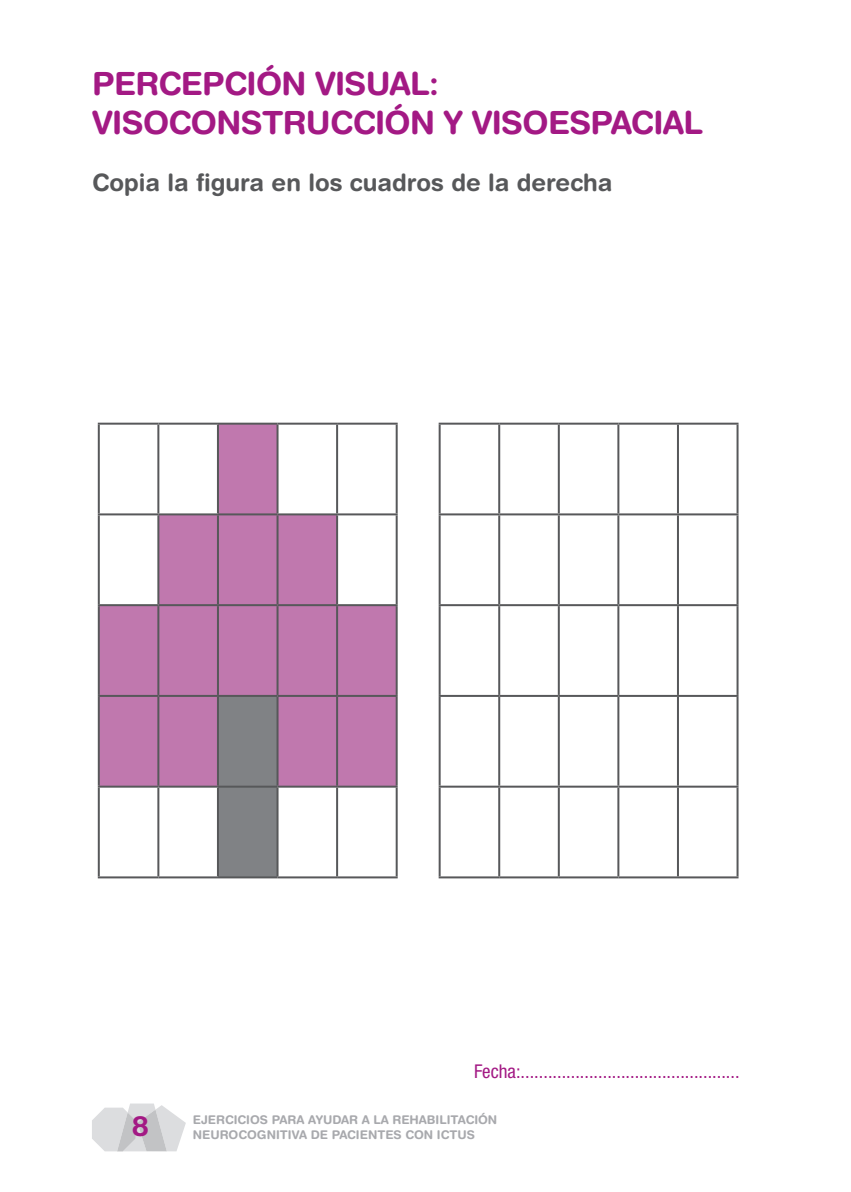
<style>
.page{position:relative;width:851px;height:1192px;background:#fff}
.page>*{position:absolute;margin:0;border:0;box-sizing:border-box;transform-origin:0 0}
.t1{font:700 32px/38.4px "Helvetica Rounded";letter-spacing:-.02em;color:#a31984}
.t2{font:700 28px "Helvetica Rounded";color:#a31984}
.t3{font:700 24px "Helvetica Rounded";color:#57585a}
.t4{font:condensed 19px "Helvetica Neue";color:#a31984}
.t5{font:700 12px/14.4px "Helvetica Rounded";color:#a8a9ad}
</style>
<div class="page">
<svg style="left:92px;top:1103px;width:94px;height:48px"></svg>
<svg style="left:100px;top:424px;width:295px;height:361px;fill:#c078ae"></svg>
<div style="left:219px;top:697px;width:57px;height:179px;background:#808285"></div>
<hr style="left:98px;top:422px;width:60px;height:2px;background:#57585a">
<hr style="left:98px;top:424px;width:2px;height:89px;background:#57585a">
<hr style="left:158px;top:422px;width:60px;height:2px;background:#57585a">
<hr style="left:157px;top:424px;width:2px;height:89px;background:#57585a">
<hr style="left:218px;top:422px;width:59px;height:2px;background:#57585a">
<hr style="left:217px;top:424px;width:2px;height:89px;background:#57585a">
<hr style="left:277px;top:422px;width:60px;height:2px;background:#57585a">
<hr style="left:276px;top:424px;width:2px;height:89px;background:#57585a">
<hr style="left:337px;top:422px;width:60px;height:2px;background:#57585a">
<hr style="left:336px;top:424px;width:2px;height:89px;background:#57585a">
<hr style="left:395px;top:424px;width:2px;height:89px;background:#57585a">
<hr style="left:98px;top:513px;width:60px;height:2px;background:#57585a">
<hr style="left:98px;top:515px;width:2px;height:89px;background:#57585a">
<hr style="left:158px;top:513px;width:60px;height:2px;background:#57585a">
<hr style="left:157px;top:515px;width:2px;height:89px;background:#57585a">
<hr style="left:218px;top:513px;width:59px;height:2px;background:#57585a">
<hr style="left:217px;top:515px;width:2px;height:89px;background:#57585a">
<hr style="left:277px;top:513px;width:60px;height:2px;background:#57585a">
<hr style="left:276px;top:515px;width:2px;height:89px;background:#57585a">
<hr style="left:337px;top:513px;width:60px;height:2px;background:#57585a">
<hr style="left:336px;top:515px;width:2px;height:89px;background:#57585a">
<hr style="left:395px;top:515px;width:2px;height:89px;background:#57585a">
<hr style="left:98px;top:604px;width:60px;height:2px;background:#57585a">
<hr style="left:98px;top:606px;width:2px;height:89px;background:#57585a">
<hr style="left:158px;top:604px;width:60px;height:2px;background:#57585a">
<hr style="left:157px;top:606px;width:2px;height:89px;background:#57585a">
<hr style="left:218px;top:604px;width:59px;height:2px;background:#57585a">
<hr style="left:217px;top:606px;width:2px;height:89px;background:#57585a">
<hr style="left:277px;top:604px;width:60px;height:2px;background:#57585a">
<hr style="left:276px;top:606px;width:2px;height:89px;background:#57585a">
<hr style="left:337px;top:604px;width:60px;height:2px;background:#57585a">
<hr style="left:336px;top:606px;width:2px;height:89px;background:#57585a">
<hr style="left:395px;top:606px;width:2px;height:89px;background:#57585a">
<hr style="left:98px;top:695px;width:60px;height:2px;background:#57585a">
<hr style="left:98px;top:697px;width:2px;height:88px;background:#57585a">
<hr style="left:158px;top:695px;width:60px;height:2px;background:#57585a">
<hr style="left:157px;top:697px;width:2px;height:88px;background:#57585a">
<hr style="left:218px;top:695px;width:59px;height:2px;background:#57585a">
<hr style="left:217px;top:697px;width:2px;height:88px;background:#57585a">
<hr style="left:277px;top:695px;width:60px;height:2px;background:#57585a">
<hr style="left:276px;top:697px;width:2px;height:88px;background:#57585a">
<hr style="left:337px;top:695px;width:60px;height:2px;background:#57585a">
<hr style="left:336px;top:697px;width:2px;height:88px;background:#57585a">
<hr style="left:395px;top:697px;width:2px;height:88px;background:#57585a">
<hr style="left:98px;top:785px;width:60px;height:2px;background:#57585a">
<hr style="left:98px;top:787px;width:2px;height:89px;background:#57585a">
<hr style="left:158px;top:785px;width:60px;height:2px;background:#57585a">
<hr style="left:157px;top:787px;width:2px;height:89px;background:#57585a">
<hr style="left:218px;top:785px;width:59px;height:2px;background:#57585a">
<hr style="left:217px;top:787px;width:2px;height:89px;background:#57585a">
<hr style="left:277px;top:785px;width:60px;height:2px;background:#57585a">
<hr style="left:276px;top:787px;width:2px;height:89px;background:#57585a">
<hr style="left:337px;top:785px;width:60px;height:2px;background:#57585a">
<hr style="left:336px;top:787px;width:2px;height:89px;background:#57585a">
<hr style="left:395px;top:787px;width:2px;height:89px;background:#57585a">
<hr style="left:98px;top:876px;width:60px;height:2px;background:#57585a">
<hr style="left:158px;top:876px;width:60px;height:2px;background:#57585a">
<hr style="left:218px;top:876px;width:59px;height:2px;background:#57585a">
<hr style="left:277px;top:876px;width:60px;height:2px;background:#57585a">
<hr style="left:337px;top:876px;width:60px;height:2px;background:#57585a">
<hr style="left:438px;top:422px;width:61px;height:2px;background:#57585a">
<hr style="left:438px;top:424px;width:2px;height:89px;background:#57585a">
<hr style="left:499px;top:422px;width:59px;height:2px;background:#57585a">
<hr style="left:498px;top:424px;width:2px;height:89px;background:#57585a">
<hr style="left:558px;top:422px;width:60px;height:2px;background:#57585a">
<hr style="left:557px;top:424px;width:2px;height:89px;background:#57585a">
<hr style="left:618px;top:422px;width:59px;height:2px;background:#57585a">
<hr style="left:617px;top:424px;width:2px;height:89px;background:#57585a">
<hr style="left:677px;top:422px;width:61px;height:2px;background:#57585a">
<hr style="left:676px;top:424px;width:2px;height:89px;background:#57585a">
<hr style="left:736px;top:424px;width:2px;height:89px;background:#57585a">
<hr style="left:438px;top:513px;width:61px;height:2px;background:#57585a">
<hr style="left:438px;top:515px;width:2px;height:89px;background:#57585a">
<hr style="left:499px;top:513px;width:59px;height:2px;background:#57585a">
<hr style="left:498px;top:515px;width:2px;height:89px;background:#57585a">
<hr style="left:558px;top:513px;width:60px;height:2px;background:#57585a">
<hr style="left:557px;top:515px;width:2px;height:89px;background:#57585a">
<hr style="left:618px;top:513px;width:59px;height:2px;background:#57585a">
<hr style="left:617px;top:515px;width:2px;height:89px;background:#57585a">
<hr style="left:677px;top:513px;width:61px;height:2px;background:#57585a">
<hr style="left:676px;top:515px;width:2px;height:89px;background:#57585a">
<hr style="left:736px;top:515px;width:2px;height:89px;background:#57585a">
<hr style="left:438px;top:604px;width:61px;height:2px;background:#57585a">
<hr style="left:438px;top:606px;width:2px;height:89px;background:#57585a">
<hr style="left:499px;top:604px;width:59px;height:2px;background:#57585a">
<hr style="left:498px;top:606px;width:2px;height:89px;background:#57585a">
<hr style="left:558px;top:604px;width:60px;height:2px;background:#57585a">
<hr style="left:557px;top:606px;width:2px;height:89px;background:#57585a">
<hr style="left:618px;top:604px;width:59px;height:2px;background:#57585a">
<hr style="left:617px;top:606px;width:2px;height:89px;background:#57585a">
<hr style="left:677px;top:604px;width:61px;height:2px;background:#57585a">
<hr style="left:676px;top:606px;width:2px;height:89px;background:#57585a">
<hr style="left:736px;top:606px;width:2px;height:89px;background:#57585a">
<hr style="left:438px;top:695px;width:61px;height:2px;background:#57585a">
<hr style="left:438px;top:697px;width:2px;height:88px;background:#57585a">
<hr style="left:499px;top:695px;width:59px;height:2px;background:#57585a">
<hr style="left:498px;top:697px;width:2px;height:88px;background:#57585a">
<hr style="left:558px;top:695px;width:60px;height:2px;background:#57585a">
<hr style="left:557px;top:697px;width:2px;height:88px;background:#57585a">
<hr style="left:618px;top:695px;width:59px;height:2px;background:#57585a">
<hr style="left:617px;top:697px;width:2px;height:88px;background:#57585a">
<hr style="left:677px;top:695px;width:61px;height:2px;background:#57585a">
<hr style="left:676px;top:697px;width:2px;height:88px;background:#57585a">
<hr style="left:736px;top:697px;width:2px;height:88px;background:#57585a">
<hr style="left:438px;top:785px;width:61px;height:2px;background:#57585a">
<hr style="left:438px;top:787px;width:2px;height:89px;background:#57585a">
<hr style="left:499px;top:785px;width:59px;height:2px;background:#57585a">
<hr style="left:498px;top:787px;width:2px;height:89px;background:#57585a">
<hr style="left:558px;top:785px;width:60px;height:2px;background:#57585a">
<hr style="left:557px;top:787px;width:2px;height:89px;background:#57585a">
<hr style="left:618px;top:785px;width:59px;height:2px;background:#57585a">
<hr style="left:617px;top:787px;width:2px;height:89px;background:#57585a">
<hr style="left:677px;top:785px;width:61px;height:2px;background:#57585a">
<hr style="left:676px;top:787px;width:2px;height:89px;background:#57585a">
<hr style="left:736px;top:787px;width:2px;height:89px;background:#57585a">
<hr style="left:438px;top:876px;width:61px;height:2px;background:#57585a">
<hr style="left:499px;top:876px;width:59px;height:2px;background:#57585a">
<hr style="left:558px;top:876px;width:60px;height:2px;background:#57585a">
<hr style="left:618px;top:876px;width:59px;height:2px;background:#57585a">
<hr style="left:677px;top:876px;width:61px;height:2px;background:#57585a">
<h1 class="t1" style="left:92px;top:64px;width:612px">PERCEPCIÓN VISUAL:<br>VISOCONSTRUCCIÓN Y VISOESPACIAL</h1>
<h3 class="t3" style="left:92px;top:168px;width:522px">Copia la figura en los cuadros de la derecha</h3>
<h3 class="t4" style="left:474px;top:1060px;width:267px">Fecha:................................................</h3>
<h2 class="t2" style="left:132px;top:1108px;width:19px">8</h2>
<p class="t5" style="left:193px;top:1112px;width:306px">EJERCICIOS PARA AYUDAR A LA REHABILITACIÓN<br>NEUROCOGNITIVA DE PACIENTES CON ICTUS</p>
</div>
